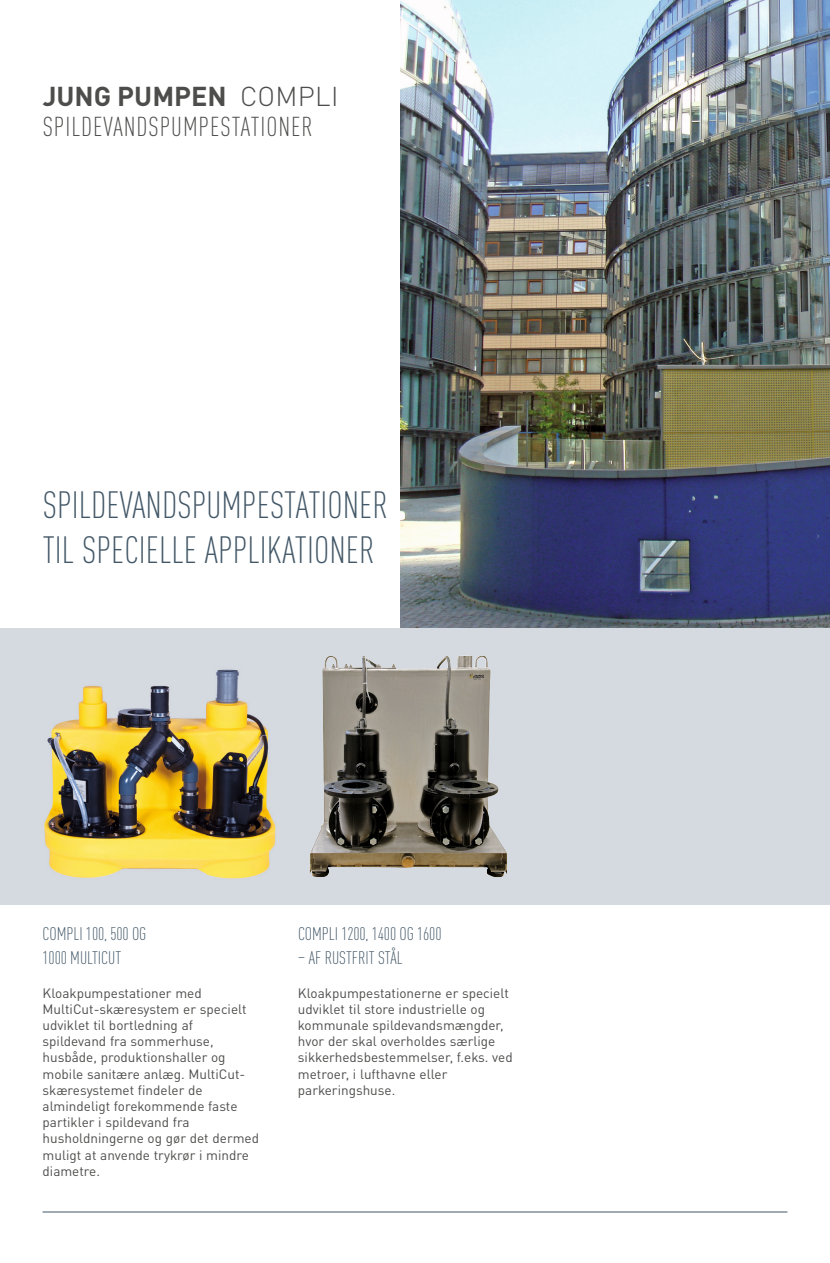
<style>
.page{position:relative;width:830px;height:1263px;background:#fff}
.page>*{position:absolute;margin:0;border:0;box-sizing:border-box;transform-origin:0 0}
.t1{font:300 condensed 37.5px/45px "DIN Pro";color:#425767}
.t2{font:300 condensed 27px/30px "DIN Pro";letter-spacing:.035em;color:#4d4d4c}
.t3{font:300 condensed 18px/24px "DIN Pro";letter-spacing:-.005em;color:#425767}
.t4{font:13.5px/16.2px "DIN Pro";color:#4d4d4c}
.s1{font-weight:700;font-stretch:normal}
.s2{font-stretch:normal}
</style>
<div class="page">
<hr style="left:43px;top:1211px;width:744px;height:1px;background:#425767">
<img style="left:400px;top:0;width:429px;height:628px">
<div style="left:0;top:628px;width:829px;height:276px;background:#d5d9e0"></div>
<img style="left:44px;top:669px;width:232px;height:210px">
<img style="left:309px;top:656px;width:197px;height:221px">
<h2 class="t2" style="left:43px;top:79px;width:297px"><span class="s1">JUNG PUMPEN</span> <span class="s2">COMPLI<br></span>SPILDEVANDSPUMPESTATIONER</h2>
<h1 class="t1" style="left:43px;top:480px;width:347px">SPILDEVANDSPUMPESTATIONER<br>TIL SPECIELLE APPLIKATIONER</h1>
<h3 class="t3" style="left:43px;top:921px;width:105px">COMPLI 100, 500 OG<br>1000 MULTICUT</h3>
<h3 class="t3" style="left:298px;top:921px;width:145px">COMPLI 1200, 1400 OG 1600</h3>
<h3 class="t3" style="left:298px;top:945px;width:106px">– AF RUSTFRIT STÅL</h3>
<p class="t4" style="left:298px;top:983px;width:216px">Kloakpumpestationerne er specielt udviklet til store industrielle og kommunale spildevandsmængder, hvor der skal overholdes særlige sikkerhedsbestemmelser, f.eks. ved metroer, i lufthavne eller parkeringshuse.</p>
<p class="t4" style="left:43px;top:983px;width:218px">Kloakpumpestationer med<br>MultiCut-skæresystem er specielt udviklet til bortledning af spildevand fra sommerhuse, husbåde, produktionshaller og mobile sanitære anlæg. MultiCut&shy;skæresystemet findeler de almindeligt forekommende faste partikler i spildevand fra husholdningerne og gør det dermed muligt at anvende trykrør i mindre diametre.</p>
</div>
